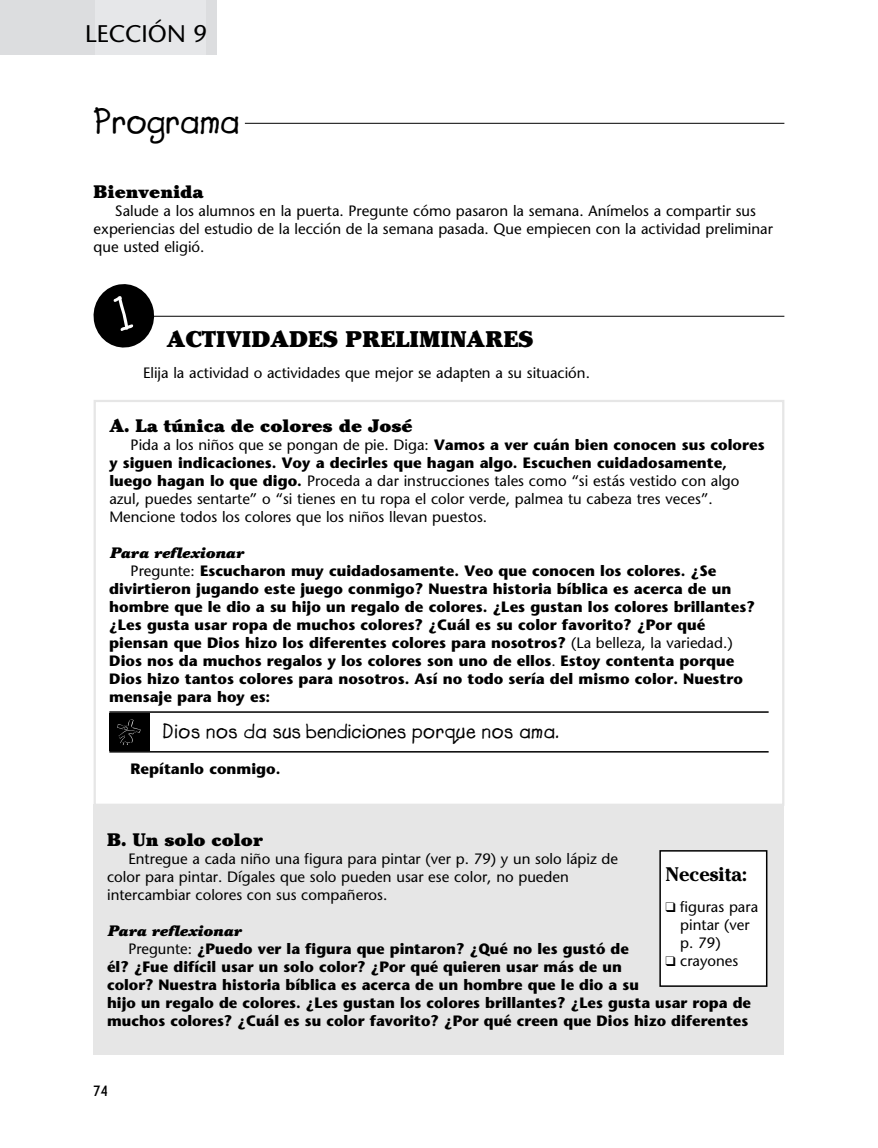
<style>
.page{position:relative;width:878px;height:1148px;background:#fff}
.page>*{position:absolute;margin:0;border:0;box-sizing:border-box;transform-origin:0 0}
.t1{font:700 36px "Lemonade";color:#000}
.t2{font:24px "Stone Sans";color:#000}
.t3{font:900 22.5px "Cheltenham";color:#000}
.t4{font:700 21px "Lemonade";letter-spacing:.025em;color:#000}
.t5{font:700 19.5px "Cheltenham";color:#000}
.t6{font:900 18px "Cheltenham";color:#000}
.t7{font:700 15px/18px "Stone Sans";color:#000}
.t8{font:15px/18px "Stone Sans";color:#000}
.t9{font:italic 900 15px "Cheltenham";color:#000}
.t10{font:700 15px "New Garden";color:#000}
.s1{font-weight:700}
.s2{font-weight:400}
</style>
<div class="page">
<div style="left:0;top:0;width:95px;height:54px;background:#dcdddf"></div>
<div style="left:95px;top:0;width:111px;height:54px;background:#e6e7e9"></div>
<div style="left:206px;top:0;width:10px;height:54px;background:#dcdddf"></div>
<hr style="left:245px;top:123px;width:539px;height:1px;background:#000">
<hr style="left:140px;top:316px;width:644px;height:1px;background:#000">
<hr style="left:109px;top:711px;width:659px;height:1px;background:#000">
<hr style="left:109px;top:751px;width:659px;height:1px;background:#000">
<div style="left:94px;top:803px;width:690px;height:251px;background:#e6e6e6"></div>
<div style="left:660px;top:850px;width:106px;height:136px;background:#fff"></div>
<div style="left:659px;top:850px;width:108px;height:136px;border:2px solid #000"></div>
<div style="left:109px;top:713px;width:41px;height:37px;background:#000"></div>
<svg style="left:117px;top:719px;width:24px;height:26px"></svg>
<svg style="left:93px;top:284px;width:64px;height:64px"></svg>
<h2 class="t2" style="left:85px;top:24px;width:123px">LECCIÓN 9</h2>
<h1 class="t1" style="left:94px;top:99px;width:148px">Programa</h1>
<p class="t6" style="left:94px;top:185px;width:112px">Bienvenida</p>
<p class="t8" style="left:94px;top:203px;width:681px;text-indent:21px">Salude a los alumnos en la puerta. Pregunte cómo pasaron la semana. Anímelos a compartir sus experiencias del estudio de la lección de la semana pasada. Que empiecen con la actividad preliminar que usted eligió.</p>
<h3 class="t3" style="left:167px;top:330px;width:368px">ACTIVIDADES PRELIMINARES</h3>
<p class="t8" style="left:143px;top:365px;width:448px">Elija la actividad o actividades que mejor se adapten a su situación.</p>
<p class="t6" style="left:109px;top:419px;width:305px">A. La túnica de colores de José</p>
<p class="t8" style="left:109px;top:437px;width:656px;text-indent:21px">Pida a los niños que se pongan de pie. Diga: <span class="s1">Vamos a ver cuán bien conocen sus colores y siguen indicaciones. Voy a decirles que hagan algo. Escuchen cuidadosamente, luego hagan lo que digo.</span> Proceda a dar instrucciones tales como “si estás vestido con algo azul, puedes sentarte” o “si tienes en tu ropa el color verde, palmea tu cabeza tres veces”.<br>Mencione todos los colores que los niños llevan puestos.</p>
<p class="t9" style="left:109px;top:547px;width:136px">Para reflexionar</p>
<p class="t7" style="left:109px;top:563px;width:647px;text-indent:21px"><span class="s2">Pregunte:</span> Escucharon muy cuidadosamente. Veo que conocen los colores. ¿Se divirtieron jugando este juego conmigo? Nuestra historia bíblica es acerca de un hombre que le dio a su hijo un regalo de colores. ¿Les gustan los colores brillantes? ¿Les gusta usar ropa de muchos colores? ¿Cuál es su color favorito? ¿Por qué piensan que Dios hizo los diferentes colores para nosotros? <span class="s2">(La belleza, la variedad.)<br></span>Dios nos da muchos regalos y los colores son uno de ellos<span class="s2">.</span> Estoy contenta porque Dios hizo tantos colores para nosotros. Así no todo sería del mismo color. Nuestro mensaje para hoy es:</p>
<h3 class="t4" style="left:162px;top:718px;width:398px">Dios nos da sus bendiciones porque nos ama.</h3>
<p class="t7" style="left:131px;top:761px;width:151px">Repítanlo conmigo.</p>
<p class="t6" style="left:107px;top:833px;width:157px">B. Un solo color</p>
<p class="t8" style="left:107px;top:851px;width:512px;text-indent:21px">Entregue a cada niño una figura para pintar (ver p. 79) y un solo lápiz de color para pintar. Dígales que solo pueden usar ese color, no pueden intercambiar colores con sus compañeros.</p>
<p class="t9" style="left:107px;top:925px;width:136px">Para reflexionar</p>
<p class="t7" style="left:107px;top:941px;width:645px;text-indent:21px"><span class="s2">Pregunte:</span> ¿Puedo ver la figura que pintaron? ¿Qué no les gustó de<br>él? ¿Fue difícil usar un solo color? ¿Por qué quieren usar más de un<br>color? Nuestra historia bíblica es acerca de un hombre que le dio a su<br>hijo un regalo de colores. ¿Les gustan los colores brillantes? ¿Les gusta usar ropa de muchos colores? ¿Cuál es su color favorito? ¿Por qué creen que Dios hizo diferentes</p>
<h3 class="t5" style="left:665px;top:867px;width:83px">Necesita:</h3>
<p class="t8" style="left:680px;top:899px;width:79px;text-indent:-15px">❑ figuras para pintar (ver p. 79)</p>
<p class="t8" style="left:665px;top:953px;width:74px">❑ crayones</p>
<p class="t10" style="left:94px;top:1082px;width:16px">74</p>
</div>
